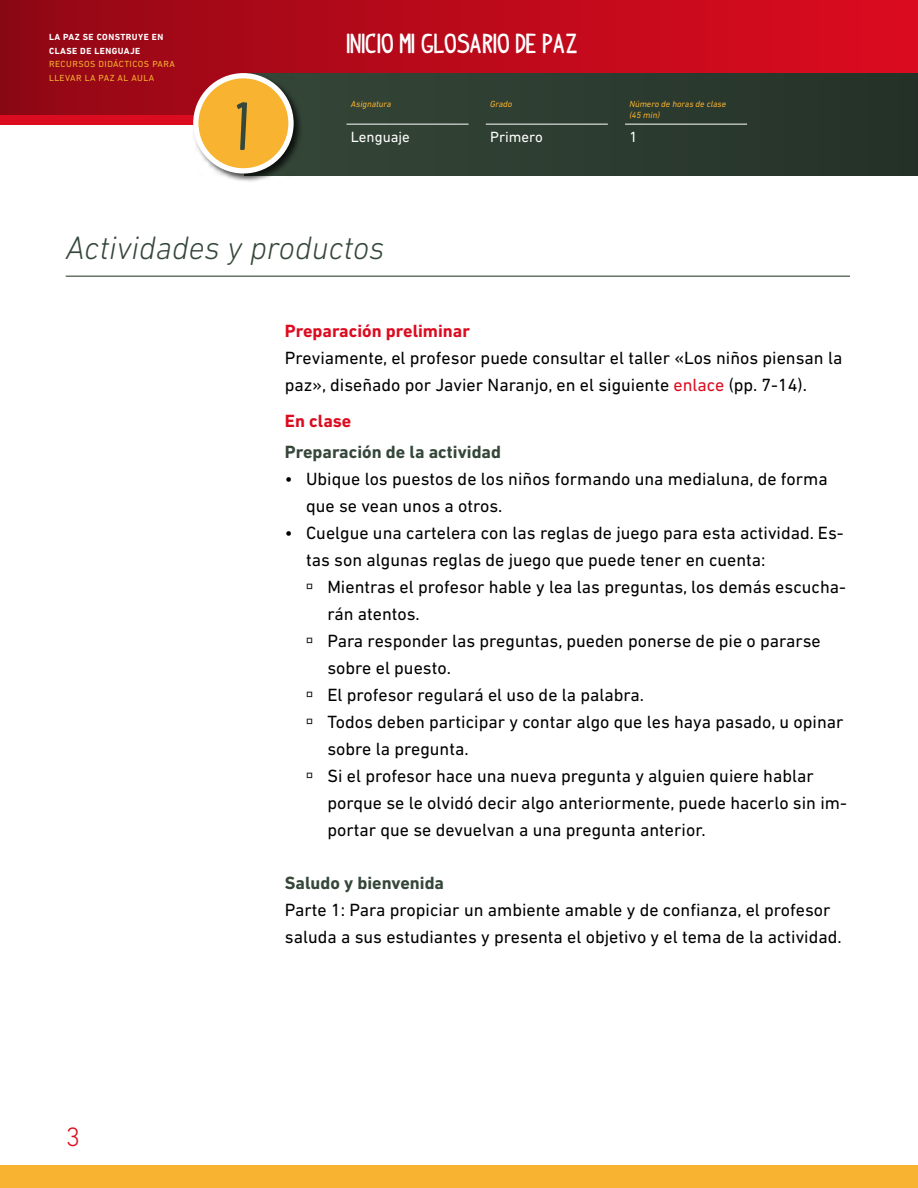
<style>
.page{position:relative;width:918px;height:1188px;background:#fff}
.page>*{position:absolute;margin:0;border:0;box-sizing:border-box;transform-origin:0 0}
.t1{font:700 51.9px "indypimp";color:#354739}
.t0{font:italic 300 33px "DIN Next LT Pro";color:#354739}
.t2{font:300 27px "DIN Next LT Pro";color:#dc0c20}
.t3{font:700 21.15px "indypimp";color:#fff}
.P1{font:18px/27px "DIN Next LT Pro";color:#000}
.t3-2{font:700 18px "DIN Next LT Pro";color:#354739}
.t2-2{font:700 18px "DIN Next LT Pro";color:#dc0c20}
.t4{font:15px "DIN Next LT Pro";color:#fff}
.t5{font:italic 9px/10.8px "DIN Next LT Pro";color:#f8b330}
.t6{font:9px/13.5px "DIN Next LT Pro";letter-spacing:.05em;color:#f8b330}
.t7{font:700 9px/13.5px "DIN Next LT Pro";letter-spacing:.05em;color:#fff}
.s1{color:#dc0c20}
</style>
<div class="page">
<div style="left:0;top:0;width:918px;height:115px;background:linear-gradient(to right,#920715,#de0b20)"></div>
<div style="left:0;top:1165px;width:918px;height:23px;background:#f8b330"></div>
<div style="left:243px;top:73px;width:675px;height:102px;background:#2d3c30"></div>
<hr style="left:347px;top:124px;width:122px;height:1px;background:#fff">
<hr style="left:486px;top:124px;width:122px;height:1px;background:#fff">
<hr style="left:625px;top:124px;width:122px;height:1px;background:#fff">
<div style="left:192px;top:71px;width:111px;height:112px;background:#000;opacity:.75"></div>
<div style="left:196px;top:76px;width:95px;height:95px;background:#f8b330;border-radius:50%"></div>
<div style="left:193px;top:73px;width:101px;height:101px;border:5px solid #fff;border-radius:50%"></div>
<hr style="left:66px;top:276px;width:784px;height:1px;background:#354739">
<p class="t7" style="left:49px;top:31px;width:116px">LA PAZ SE CONSTRUYE EN<br>CLASE DE LENGUAJE</p>
<p class="t6" style="left:49px;top:58px;width:127px">RECURSOS DIDÁCTICOS PARA<br>LLEVAR LA PAZ AL AULA</p>
<h1 class="t1" style="left:237px;top:102px;width:15px">1</h1>
<p class="t3" style="left:347px;top:34px;width:233px">INICIO MI GLOSARIO DE PAZ</p>
<p class="t5" style="left:351px;top:99px;width:42px">Asignatura</p>
<p class="t4" style="left:351px;top:128px;width:61px">Lenguaje</p>
<p class="t5" style="left:490px;top:99px;width:24px">Grado</p>
<p class="t4" style="left:490px;top:128px;width:54px">Primero</p>
<p class="t0" style="left:66px;top:228px;width:320px">Actividades y productos</p>
<p class="t5" style="left:629px;top:99px;width:98px">Número de horas de clase (45 min)</p>
<p class="t4" style="left:629px;top:128px;width:10px">1</p>
<h3 class="t2" style="left:66px;top:1121px;width:16px">3</h3>
<p class="t2-2" style="left:285px;top:320px;width:187px">Preparación preliminar</p>
<p class="P1" style="left:285px;top:344px;width:559px">Previamente, el profesor puede consultar el taller «Los niños piensan la paz», diseñado por Javier Naranjo, en el siguiente <span class="s1">enlace</span> (pp. 7-14).</p>
<p class="t2-2" style="left:285px;top:410px;width:68px">En clase</p>
<p class="t3-2" style="left:285px;top:441px;width:218px">Preparación de la actividad</p>
<p class="P1" style="left:306px;top:465px;width:523px;text-indent:-21px">• Ubique los puestos de los niños formando una medialuna, de forma que se vean unos a otros.</p>
<p class="P1" style="left:306px;top:519px;width:539px;text-indent:-21px">• Cuelgue una cartelera con las reglas de juego para esta actividad. Es&shy;tas son algunas reglas de juego que puede tener en cuenta:</p>
<p class="P1" style="left:327px;top:573px;width:520px;text-indent:-21px">→ Mientras el profesor hable y lea las preguntas, los demás escucha&shy;rán atentos.</p>
<p class="P1" style="left:327px;top:627px;width:495px;text-indent:-21px">→ Para responder las preguntas, pueden ponerse de pie o pararse sobre el puesto.</p>
<p class="P1" style="left:306px;top:681px;width:339px">→ El profesor regulará el uso de la palabra.</p>
<p class="P1" style="left:327px;top:708px;width:518px;text-indent:-21px">→ Todos deben participar y contar algo que les haya pasado, u opinar sobre la pregunta.</p>
<p class="P1" style="left:327px;top:762px;width:521px;text-indent:-21px">→ Si el profesor hace una nueva pregunta y alguien quiere hablar porque se le olvidó decir algo anteriormente, puede hacerlo sin im&shy;portar que se devuelvan a una pregunta anterior.</p>
<p class="t3-2" style="left:285px;top:872px;width:161px">Saludo y bienvenida</p>
<p class="P1" style="left:285px;top:896px;width:558px">Parte 1: Para propiciar un ambiente amable y de confianza, el profesor saluda a sus estudiantes y presenta el objetivo y el tema de la actividad.</p>
</div>
